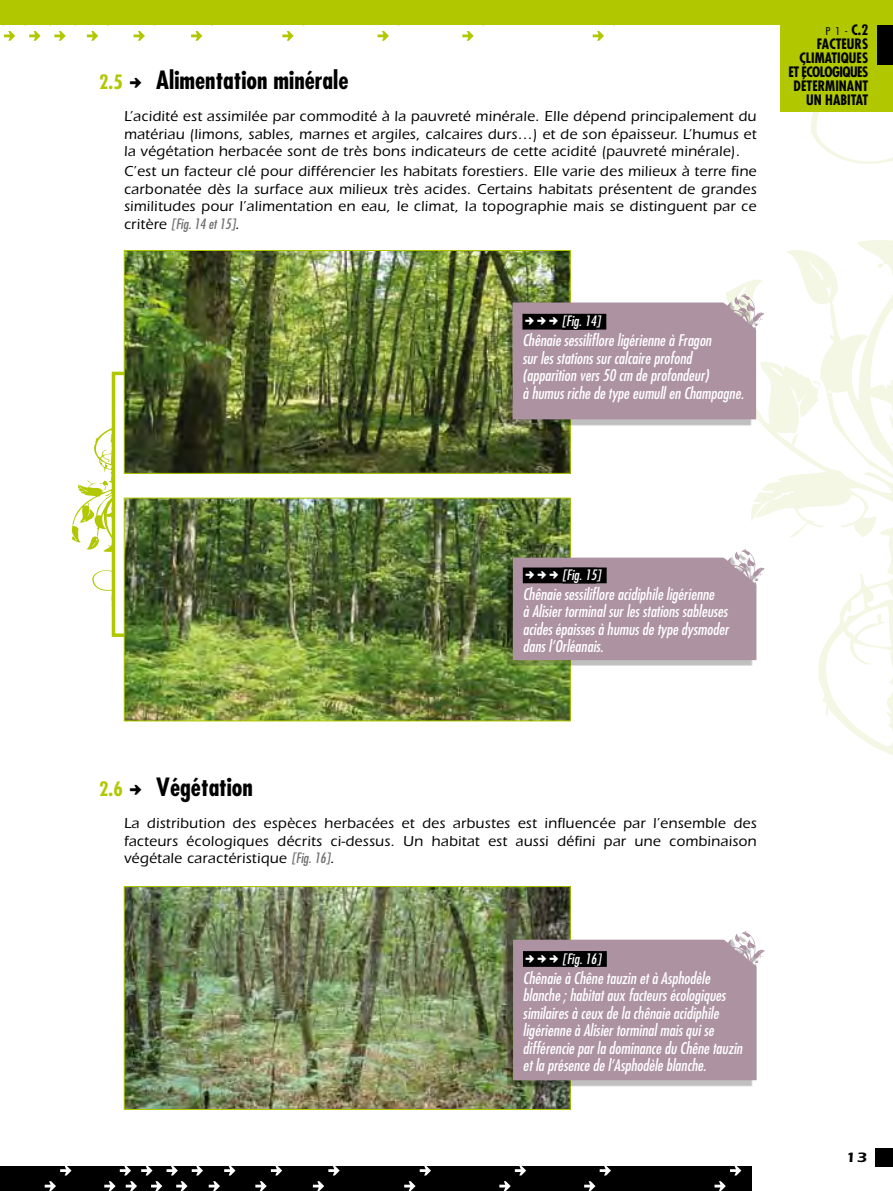
<style>
.page{position:relative;width:893px;height:1191px;background:#fff}
.page>*{position:absolute;margin:0;border:0;box-sizing:border-box;transform-origin:0 0}
.t1{font:700 condensed 24.5px "Futura";color:#000}
.t2{font:italic condensed 15.75px/17.5px "Futura";color:#fff}
.t3{font:500 14.88px/17.5px "Itc Eras";letter-spacing:.02em;color:#000;text-align:justify}
.t4{font:700 condensed 14px/14px "Futura";color:#000;text-align:center}
.t5{font:italic condensed 14px "Futura";color:#fff}
.t6{font:italic condensed 14px "Futura";color:#707172}
.t7{font:600 14px "Itc Eras";color:#000;scale:1.25 1}
.t8{font:300 condensed 10.5px "Futura";color:#000;scale:1.33 1}
.s1{font-size:19.25px;color:#b1c800}
.s2{font-family:"Pointers";font-weight:400;font-stretch:normal;font-size:14px}
.s3{font-family:"Itc Eras";font-weight:500;font-style:normal;font-stretch:normal;font-size:14.88px;color:#000}
.s4{font-weight:700;font-size:14px}
.s5{font-family:"Pointers";font-style:normal;font-stretch:normal;font-size:10.5px}
.s6{font-family:"Futura";font-weight:400;font-style:italic;font-stretch:condensed;font-size:14px;color:#707172}
</style>
<div class="page">
<div style="left:0;top:0;width:893px;height:25px;background:#b1c800"></div>
<svg style="left:725px;top:25px;width:168px;height:730px"></svg>
<div style="left:781px;top:0;width:112px;height:112px;background:#b1c800"></div>
<div style="left:0;top:1166px;width:752px;height:25px;background:#000"></div>
<div style="left:876px;top:1148px;width:17px;height:18px;background:#000"></div>
<svg style="left:2px;top:25px;width:613px;height:16px"></svg>
<div style="left:877px;top:25px;width:16px;height:39px;background:#000"></div>
<svg style="left:45px;top:1166px;width:697px;height:25px"></svg>
<div style="left:112px;top:372px;width:111px;height:265px;border:4px solid #b1c800"></div>
<img style="left:126px;top:252px;width:442px;height:219px">
<div style="left:124px;top:250px;width:446px;height:223px;border:1px solid #b1c800"></div>
<div style="left:506px;top:298px;width:254px;height:127px;background:#000;opacity:.25"></div>
<svg style="left:512px;top:294px;width:252px;height:125px;background:#b39ba8"></svg>
<div style="left:522px;top:314px;width:84px;height:15px;background:#000"></div>
<div style="left:562px;top:314px;width:34px;height:16px;background:#000"></div>
<img style="left:126px;top:500px;width:442px;height:219px">
<div style="left:124px;top:498px;width:446px;height:223px;border:1px solid #b1c800"></div>
<div style="left:506px;top:553px;width:254px;height:113px;background:#000;opacity:.25"></div>
<svg style="left:513px;top:549px;width:252px;height:111px;background:#b29ba8"></svg>
<div style="left:523px;top:567px;width:84px;height:16px;background:#000"></div>
<img style="left:126px;top:888px;width:442px;height:219px">
<div style="left:124px;top:886px;width:446px;height:223px;border:1px solid #b1c800"></div>
<div style="left:507px;top:935px;width:254px;height:151px;background:#000;opacity:.25"></div>
<svg style="left:513px;top:931px;width:252px;height:149px;background:#b29aa8"></svg>
<div style="left:523px;top:951px;width:84px;height:16px;background:#000"></div>
<svg style="left:72px;top:425px;width:43px;height:184px"></svg>
<h1 class="t1" style="left:99px;top:64px;width:251px"><span class="s1">2.5</span> <span class="s2">2</span> Alimentation minérale</h1>
<p class="t3" style="left:124px;top:108px;width:634px">L’acidité est assimilée par commodité à la pauvreté minérale. Elle dépend principalement du matériau (limons, sables, marnes et argiles, calcaires durs…) et de son épaisseur. L’humus et la végétation herbacée sont de très bons indicateurs de cette acidité (pauvreté minérale).</p>
<p class="t3" style="left:124px;top:163px;width:634px">C’est un facteur clé pour différencier les habitats forestiers. Elle varie des milieux à terre fine carbonatée dès la surface aux milieux très acides. Certains habitats présentent de grandes similitudes pour l’alimentation en eau, le climat, la topographie mais se distinguent par ce</p>
<p class="t6" style="left:124px;top:215px;width:117px"><span class="s3">critère</span> [Fig. 14 et 15]<span class="s3">.</span></p>
<p class="t8" style="left:826px;top:25px;width:34px">p 1 - <span class="s4">C.2</span></p>
<p class="t4" style="left:817px;top:37px;width:45px">FACTEURS</p>
<p class="t4" style="left:799px;top:51px;width:64px">CLIMATIQUES</p>
<p class="t4" style="left:788px;top:65px;width:31px">ET éCOLOGI</p>
<p class="t4" style="left:842px;top:65px;width:21px">QUES</p>
<p class="t4" style="left:794px;top:79px;width:50px">DéTERMINANT<br>UN HABITAT</p>
<p class="t5" style="left:525px;top:312px;width:77px"><span class="s5">2 2 2</span> [Fig. 14]</p>
<p class="t2" style="left:522px;top:331px;width:223px">Chênaie sessiliflore ligérienne à Fragon<br>sur les stations sur calcaire profond (apparition vers 50 cm de profondeur)<br>à humus riche de type eumull en Champagne.</p>
<p class="t5" style="left:526px;top:566px;width:77px"><span class="s5">2 2 2</span> [Fig. 15]</p>
<p class="t2" style="left:523px;top:585px;width:207px">Chênaie sessiliflore acidiphile ligérienne<br>à Alisier torminal sur les stations sableuses acides épaisses à humus de type dysmoder dans l’Orléanais.</p>
<h1 class="t1" style="left:99px;top:771px;width:155px"><span class="s1">2.6</span> <span class="s2">2</span> Végétation</h1>
<p class="t3" style="left:124px;top:814px;width:634px">La distribution des espèces herbacées et des arbustes est influencée par l’ensemble des facteurs écologiques décrits ci-dessus. Un habitat est aussi défini par une combinaison végétale caractéristique <span class="s6">[Fig. 16]</span>.</p>
<p class="t5" style="left:526px;top:949px;width:77px"><span class="s5">2 2 2</span> [Fig. 16]</p>
<p class="t2" style="left:523px;top:968px;width:221px">Chênaie à Chêne tauzin et à Asphodèle blanche ; habitat aux facteurs écologiques similaires à ceux de la chênaie acidiphile ligérienne à Alisier torminal mais qui se différencie par la dominance du Chêne tauzin et la présence de l’Asphodèle blanche.</p>
<p class="t7" style="left:845px;top:1149px;width:19px">13</p>
</div>
